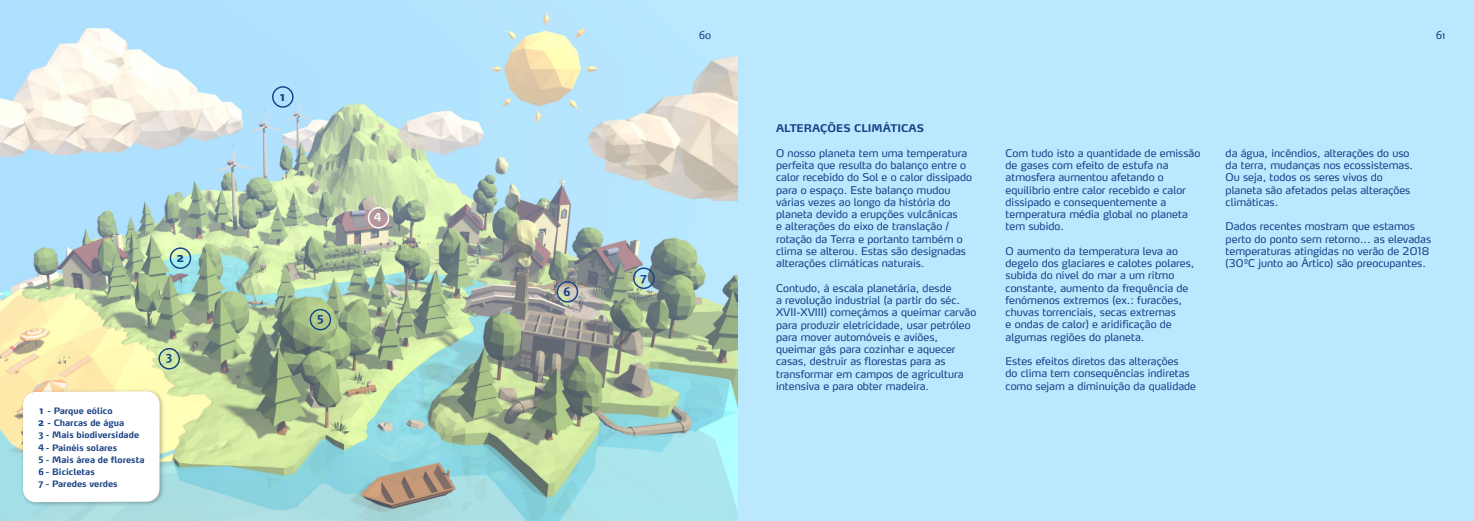
<style>
.page{position:relative;width:1474px;height:521px;background:#fff}
.page>*{position:absolute;margin:0;border:0;box-sizing:border-box;transform-origin:0 0}
.t1{font:700 13.12px "Max";color:#134287}
.t2{font:700 11.38px "Max";color:#134287}
.t3{font:700 11.38px "Max";color:#fff}
.t4{font:10.5px/12.2px "Max LF";color:#134287}
.t5{font:700 10.5px/12.2px "Max";color:#134287}
.t6{font:10.5px "Max";color:#134287}
.t7{font:700 8.75px/12.2px "Max";color:#1d4485}
.t8{font:700 8.75px/12.2px "Max";color:#134287;text-align:justify}
.s1{color:#134287}
</style>
<div class="page">
<div style="left:737px;top:0;width:736px;height:521px;background:#bbe8fe"></div>
<img style="left:0;top:0;width:738px;height:521px">
<img style="left:21px;top:389px;width:144px;height:119px">
<svg style="left:23px;top:391px;width:136px;height:111px"></svg>
<div style="left:170px;top:247px;width:21px;height:22px;border:1px solid #134287;border-radius:50%"></div>
<div style="left:158px;top:348px;width:22px;height:21px;border:1px solid #134287;border-radius:50%"></div>
<div style="left:368px;top:207px;width:21px;height:21px;border:1px solid #fff;border-radius:50%"></div>
<div style="left:309px;top:309px;width:22px;height:21px;border:1px solid #134287;border-radius:50%"></div>
<div style="left:272px;top:86px;width:21px;height:22px;border:1px solid #134287;border-radius:50%"></div>
<div style="left:556px;top:281px;width:22px;height:22px;border:1px solid #134287;border-radius:50%"></div>
<div style="left:633px;top:267px;width:21px;height:22px;border:1px solid #134287;border-radius:50%"></div>
<p class="t1" style="left:176px;top:252px;width:9px">2</p>
<p class="t7" style="left:48px;top:405px;width:66px">- Parque eólico</p>
<p class="t7" style="left:48px;top:417px;width:78px">- Charcas de água</p>
<p class="t7" style="left:46px;top:430px;width:95px">- Mais biodiversidade</p>
<p class="t7" style="left:46px;top:442px;width:73px">- Painéis solares</p>
<p class="t7" style="left:38px;top:454px;width:108px;text-indent:8px">- Mais área de floresta<br><span class="s1">6</span> - Bicicletas</p>
<p class="t7" style="left:46px;top:479px;width:73px">- Paredes verdes</p>
<p class="t5" style="left:38px;top:405px;width:8px">1<br>2</p>
<p class="t8" style="left:38px;top:428px;width:8px">3<br>4<br>5</p>
<p class="t8" style="left:38px;top:477px;width:6px">7</p>
<p class="t2" style="left:166px;top:352px;width:8px">3</p>
<p class="t1" style="left:280px;top:91px;width:6px">1</p>
<p class="t2" style="left:317px;top:313px;width:8px">5</p>
<p class="t3" style="left:374px;top:211px;width:9px">4</p>
<p class="t2" style="left:563px;top:287px;width:9px">6</p>
<p class="t6" style="left:699px;top:31px;width:14px">60</p>
<p class="t2" style="left:640px;top:272px;width:8px">7</p>
<p class="t6" style="left:1435px;top:31px;width:11px">61</p>
<p class="t5" style="left:776px;top:124px;width:149px">ALTERAÇÕES CLIMÁTICAS</p>
<p class="t4" style="left:776px;top:148px;width:197px">O nosso planeta tem uma temperatura perfeita que resulta do balanço entre o calor recebido do Sol e o calor dissipado para o espaço. Este balanço mudou várias vezes ao longo da história do planeta devido a erupções vulcânicas<br>e alterações do eixo de translação / rotação da Terra e portanto também o clima se alterou. Estas são designadas alterações climáticas naturais.</p>
<p class="t4" style="left:776px;top:283px;width:202px">Contudo, à escala planetária, desde<br>a revolução industrial (a partir do séc.<br>XVII-XVIII) começámos a queimar carvão para produzir eletricidade, usar petróleo para mover automóveis e aviões, queimar gás para cozinhar e aquecer casas, destruir as florestas para as transformar em campos de agricultura intensiva e para obter madeira.</p>
<p class="t4" style="left:1005px;top:148px;width:196px">Com tudo isto a quantidade de emissão de gases com efeito de estufa na atmosfera aumentou afetando o equilíbrio entre calor recebido e calor dissipado e consequentemente a temperatura média global no planeta tem subido.</p>
<p class="t4" style="left:1005px;top:246px;width:190px">O aumento da temperatura leva ao degelo dos glaciares e calotes polares, subida do nível do mar a um ritmo constante, aumento da frequência de fenómenos extremos (ex.: furacões, chuvas torrenciais, secas extremas<br>e ondas de calor) e aridificação de algumas regiões do planeta.</p>
<p class="t4" style="left:1005px;top:356px;width:192px">Estes efeitos diretos das alterações<br>do clima tem consequências indiretas como sejam a diminuição da qualidade</p>
<p class="t4" style="left:1225px;top:148px;width:189px">da água, incêndios, alterações do uso da terra, mudanças nos ecossistemas.<br>Ou seja, todos os seres vivos do planeta são afetados pelas alterações climáticas.</p>
<p class="t4" style="left:1225px;top:221px;width:207px">Dados recentes mostram que estamos perto do ponto sem retorno... as elevadas temperaturas atingidas no verão de 2018 (30ºC junto ao Ártico) são preocupantes.</p>
</div>
